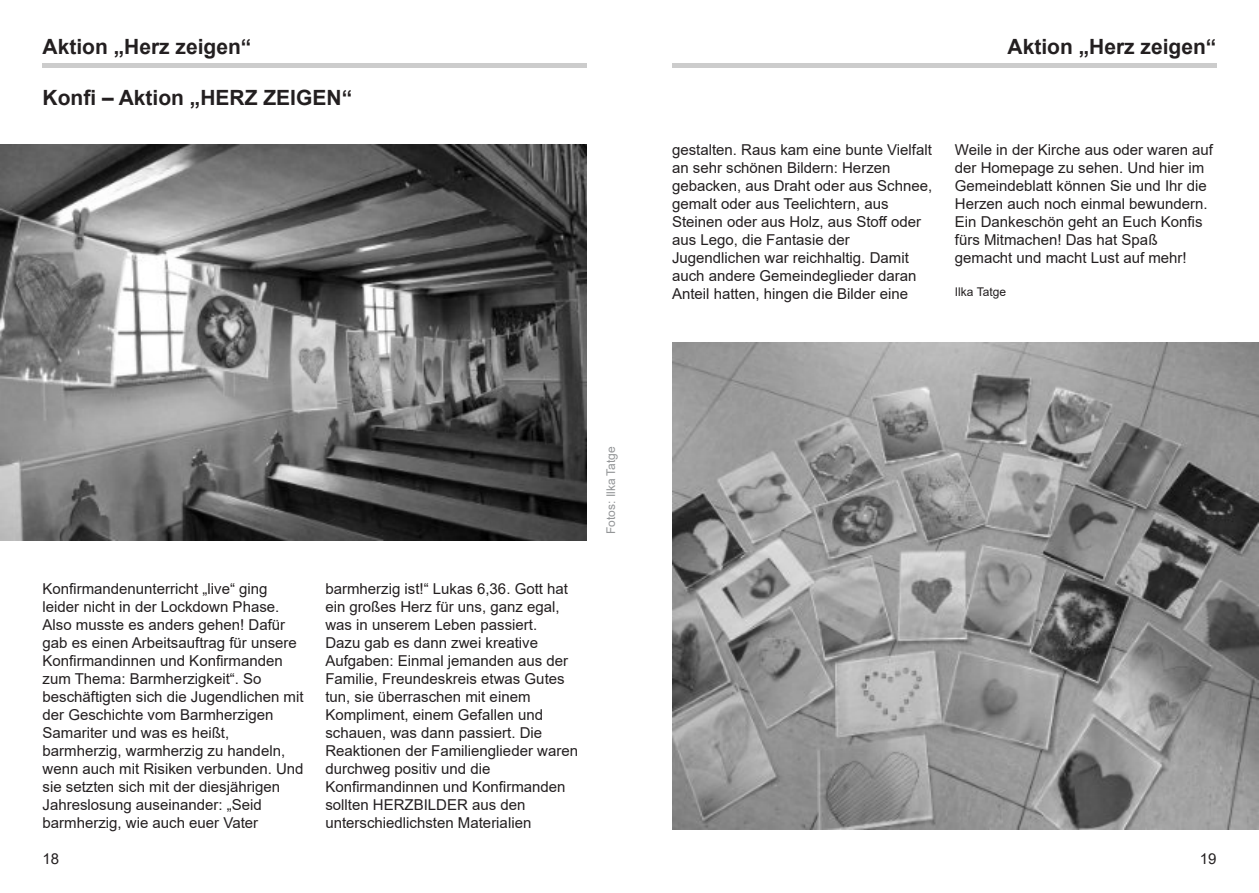
<style>
.page{position:relative;width:1259px;height:893px;background:#fff}
.page>*{position:absolute;margin:0;border:0;box-sizing:border-box;transform-origin:0 0}
.t1{font:700 21px "Arial";color:#231f20}
.t2{font:15px/18px "Arial";color:#231f20}
.t3{font:12px "Arial";color:#939597}
.t4{font:12px "Arial";color:#231f20}
</style>
<div class="page">
<hr style="left:43px;top:64px;width:544px;height:4px;background:#ccc">
<hr style="left:672px;top:64px;width:544px;height:4px;background:#ccc">
<img style="left:0;top:144px;width:587px;height:396px">
<img style="left:672px;top:342px;width:587px;height:487px">
<h1 class="t1" style="left:43px;top:39px;width:210px">Aktion „Herz zeigen“</h1>
<h1 class="t1" style="left:1007px;top:39px;width:210px">Aktion „Herz zeigen“</h1>
<h1 class="t1" style="left:43px;top:90px;width:311px">Konfi – Aktion „HERZ ZEIGEN“</h1>
<p class="t2" style="left:672px;top:142px;width:262px">gestalten. Raus kam eine bunte Vielfalt an sehr schönen Bildern: Herzen gebacken, aus Draht oder aus Schnee, gemalt oder aus Teelichtern, aus Steinen oder aus Holz, aus Stoff oder aus Lego, die Fantasie der Jugendlichen war reichhaltig. Damit auch andere Gemeindeglieder daran Anteil hatten, hingen die Bilder eine</p>
<p class="t2" style="left:955px;top:142px;width:260px">Weile in der Kirche aus oder waren auf der Homepage zu sehen. Und hier im Gemeindeblatt können Sie und Ihr die Herzen auch noch einmal bewundern.<br>Ein Dankeschön geht an Euch Konfis fürs Mitmachen! Das hat Spaß gemacht und macht Lust auf mehr!</p>
<p class="t4" style="left:955px;top:287px;width:53px">Ilka Tatge</p>
<p class="t2" style="left:43px;top:581px;width:262px">Konfirmandenunterricht „live“ ging leider nicht in der Lockdown Phase.<br>Also musste es anders gehen! Dafür gab es einen Arbeitsauftrag für unsere Konfirmandinnen und Konfirmanden zum Thema: Barmherzigkeit“. So beschäftigten sich die Jugendlichen mit der Geschichte vom Barmherzigen Samariter und was es heißt, barmherzig, warmherzig zu handeln, wenn auch mit Risiken verbunden. Und sie setzten sich mit der diesjährigen Jahreslosung auseinander: „Seid barmherzig, wie auch euer Vater</p>
<p class="t2" style="left:325px;top:581px;width:254px">barmherzig ist!“ Lukas 6,36. Gott hat ein großes Herz für uns, ganz egal, was in unserem Leben passiert.<br>Dazu gab es dann zwei kreative<br>Aufgaben: Einmal jemanden aus der<br>Familie, Freundeskreis etwas Gutes tun, sie überraschen mit einem<br>Kompliment, einem Gefallen und schauen, was dann passiert. Die<br>Reaktionen der Familienglieder waren durchweg positiv und die<br>Konfirmandinnen und Konfirmanden sollten HERZBILDER aus den unterschiedlichsten Materialien</p>
<p class="t2" style="left:43px;top:851px;width:18px">18</p>
<p class="t3" style="left:606px;top:534px;width:89px;rotate:-90deg">Fotos: Ilka Tatge</p>
<p class="t2" style="left:1199px;top:851px;width:18px">19</p>
</div>
